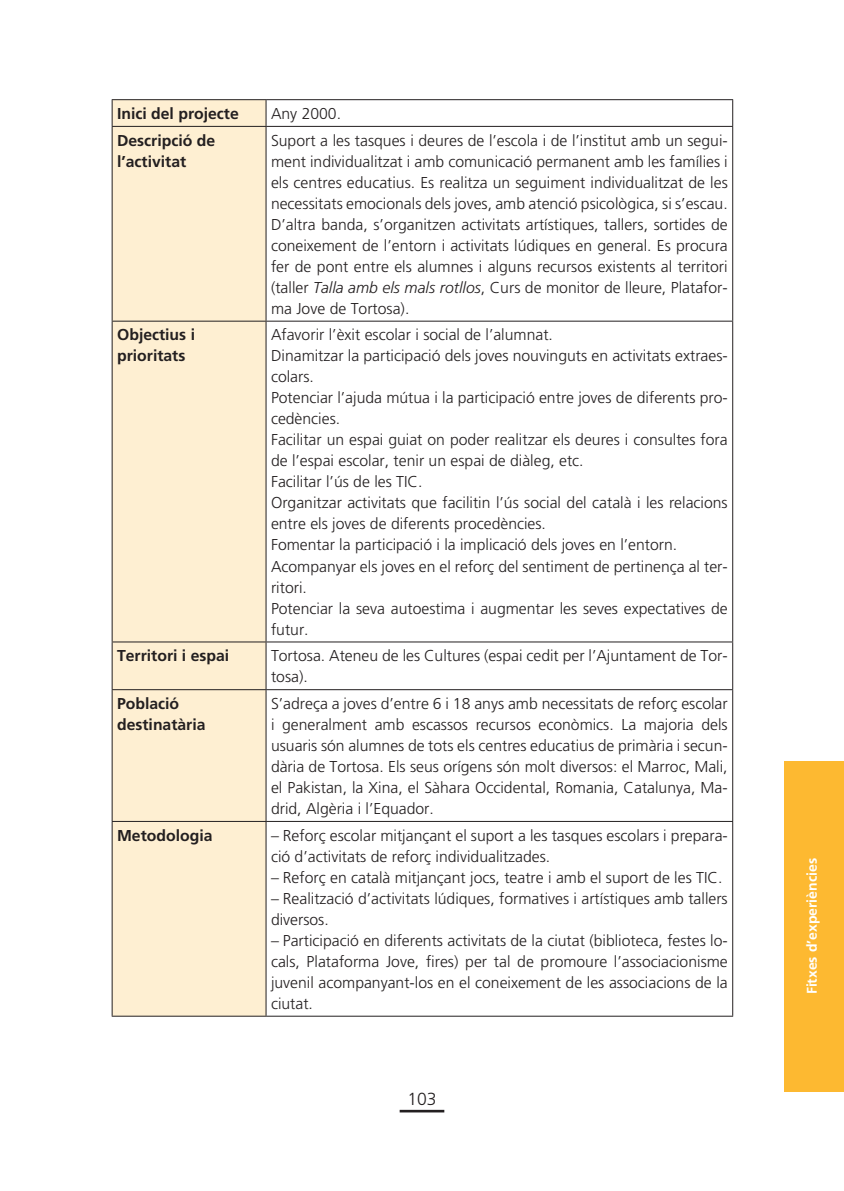
<style>
.page{position:relative;width:844px;height:1191px;background:#fff}
.page>*{position:absolute;margin:0;border:0;box-sizing:border-box;transform-origin:0 0}
.t1{font:300 17.5px "Frutiger LT Std";color:#231f20}
.Tablas_texto{font:300 15.75px/21px "Frutiger LT Std";color:#231f20}
.Tablas_texto2{font:700 15.75px/21px "Frutiger LT Std";color:#231f20}
.t2{font:700 14px "Frutiger LT Std";color:#fff}
.s1{font-style:italic}
</style>
<div class="page">
<hr style="left:399px;top:1109px;width:45px;height:3px;background:#231f20">
<div style="left:784px;top:761px;width:59px;height:330px;background:#fdb931"></div>
<div style="left:113px;top:100px;width:152px;height:915px;background:#feefd2"></div>
<hr style="left:112px;top:99px;width:154px;height:1px;background:#231f20">
<hr style="left:266px;top:99px;width:467px;height:1px;background:#231f20">
<hr style="left:112px;top:126px;width:154px;height:1px;background:#231f20">
<hr style="left:266px;top:126px;width:467px;height:1px;background:#231f20">
<hr style="left:112px;top:321px;width:154px;height:1px;background:#231f20">
<hr style="left:266px;top:321px;width:467px;height:1px;background:#231f20">
<hr style="left:112px;top:641px;width:154px;height:1px;background:#231f20">
<hr style="left:266px;top:641px;width:467px;height:1px;background:#231f20">
<hr style="left:112px;top:689px;width:154px;height:1px;background:#231f20">
<hr style="left:266px;top:689px;width:467px;height:1px;background:#231f20">
<hr style="left:112px;top:821px;width:154px;height:1px;background:#231f20">
<hr style="left:266px;top:821px;width:467px;height:1px;background:#231f20">
<svg style="left:732px;top:100px;width:1px;height:26px"></svg>
<hr style="left:732px;top:127px;width:1px;height:194px;background:#231f20">
<hr style="left:732px;top:321px;width:1px;height:320px;background:#231f20">
<hr style="left:732px;top:642px;width:1px;height:47px;background:#231f20">
<hr style="left:732px;top:690px;width:1px;height:131px;background:#231f20">
<hr style="left:732px;top:822px;width:1px;height:193px;background:#231f20">
<svg style="left:112px;top:100px;width:1px;height:26px"></svg>
<svg style="left:265px;top:100px;width:1px;height:26px"></svg>
<hr style="left:112px;top:127px;width:1px;height:194px;background:#231f20">
<hr style="left:265px;top:127px;width:1px;height:194px;background:#231f20">
<hr style="left:112px;top:321px;width:1px;height:320px;background:#231f20">
<hr style="left:265px;top:321px;width:1px;height:320px;background:#231f20">
<hr style="left:112px;top:642px;width:1px;height:47px;background:#231f20">
<hr style="left:265px;top:642px;width:1px;height:47px;background:#231f20">
<hr style="left:112px;top:690px;width:1px;height:131px;background:#231f20">
<hr style="left:265px;top:690px;width:1px;height:131px;background:#231f20">
<hr style="left:112px;top:822px;width:1px;height:193px;background:#231f20">
<hr style="left:265px;top:822px;width:1px;height:193px;background:#231f20">
<hr style="left:112px;top:1015px;width:154px;height:1px;background:#231f20">
<hr style="left:266px;top:1015px;width:467px;height:1px;background:#231f20">
<p class="Tablas_texto2" style="left:117px;top:103px;width:123px">Inici del projecte</p>
<p class="Tablas_texto" style="left:271px;top:103px;width:72px">Any 2000.</p>
<p class="Tablas_texto2" style="left:117px;top:130px;width:99px">Descripció de l’activitat</p>
<p class="Tablas_texto" style="left:271px;top:130px;width:458px;text-align:justify">Suport a les tasques i deures de l’escola i de l’institut amb un segui&shy;ment individualitzat i amb comunicació permanent amb les famílies i els centres educatius. Es realitza un seguiment individualitzat de les necessitats emocionals dels joves, amb atenció psicològica, si s’escau.</p>
<p class="Tablas_texto" style="left:271px;top:214px;width:458px;text-align:justify">D’altra banda, s’organitzen activitats artístiques, tallers, sortides de coneixement de l’entorn i activitats lúdiques en general. Es procura fer de pont entre els alumnes i alguns recursos existents al territori (taller <span class="s1">Talla amb els mals rotllos</span>, Curs de monitor de lleure, Platafor&shy;ma Jove de Tortosa).</p>
<p class="Tablas_texto2" style="left:117px;top:324px;width:79px">Objectius i prioritats</p>
<p class="Tablas_texto" style="left:271px;top:325px;width:283px">Afavorir l’èxit escolar i social de l’alumnat.</p>
<p class="Tablas_texto" style="left:271px;top:346px;width:458px">Dinamitzar la participació dels joves nouvinguts en activitats extraes&shy;colars.</p>
<p class="Tablas_texto" style="left:271px;top:388px;width:458px">Potenciar l’ajuda mútua i la participació entre joves de diferents pro&shy;cedències.</p>
<p class="Tablas_texto" style="left:271px;top:430px;width:458px">Facilitar un espai guiat on poder realitzar els deures i consultes fora de l’espai escolar, tenir un espai de diàleg, etc.</p>
<p class="Tablas_texto" style="left:271px;top:472px;width:153px">Facilitar l’ús de les TIC.</p>
<p class="Tablas_texto" style="left:271px;top:493px;width:458px">Organitzar activitats que facilitin l’ús social del català i les relacions entre els joves de diferents procedències.</p>
<p class="Tablas_texto" style="left:271px;top:534px;width:408px">Fomentar la participació i la implicació dels joves en l’entorn.</p>
<p class="Tablas_texto" style="left:271px;top:556px;width:457px">Acompanyar els joves en el reforç del sentiment de pertinença al ter&shy;ritori.</p>
<p class="Tablas_texto" style="left:271px;top:598px;width:458px">Potenciar la seva autoestima i augmentar les seves expectatives de futur.</p>
<p class="Tablas_texto2" style="left:117px;top:645px;width:114px">Territori i espai</p>
<p class="Tablas_texto" style="left:271px;top:645px;width:458px">Tortosa. Ateneu de les Cultures (espai cedit per l’Ajuntament de Tor&shy;tosa).</p>
<p class="Tablas_texto2" style="left:117px;top:693px;width:90px">Població destinatària</p>
<p class="Tablas_texto" style="left:271px;top:693px;width:458px;text-align:justify">S’adreça a joves d’entre 6 i 18 anys amb necessitats de reforç escolar i generalment amb escassos recursos econòmics. La majoria dels usuaris són alumnes de tots els centres educatius de primària i secun&shy;dària de Tortosa. Els seus orígens són molt diversos: el Marroc, Mali, el Pakistan, la Xina, el Sàhara Occidental, Romania, Catalunya, Ma&shy;drid, Algèria i l’Equador.</p>
<p class="Tablas_texto2" style="left:117px;top:824px;width:97px">Metodologia</p>
<p class="Tablas_texto" style="left:271px;top:825px;width:458px">– Reforç escolar mitjançant el suport a les tasques escolars i prepara&shy;ció d’activitats de reforç individualitzades.</p>
<p class="Tablas_texto" style="left:271px;top:867px;width:453px">– Reforç en català mitjançant jocs, teatre i amb el suport de les TIC.</p>
<p class="Tablas_texto" style="left:271px;top:888px;width:458px">– Realització d’activitats lúdiques, formatives i artístiques amb tallers diversos.</p>
<p class="Tablas_texto" style="left:271px;top:930px;width:458px;text-align:justify">– Participació en diferents activitats de la ciutat (biblioteca, festes lo&shy;cals, Plataforma Jove, fires) per tal de promoure l’associacionisme juvenil acompanyant-los en el coneixement de les associacions de la ciutat.</p>
<p class="t1" style="left:407px;top:1089px;width:31px">103</p>
<p class="t2" style="left:803px;top:994px;width:138px;rotate:-90deg">Fitxes d’experiències</p>
</div>
